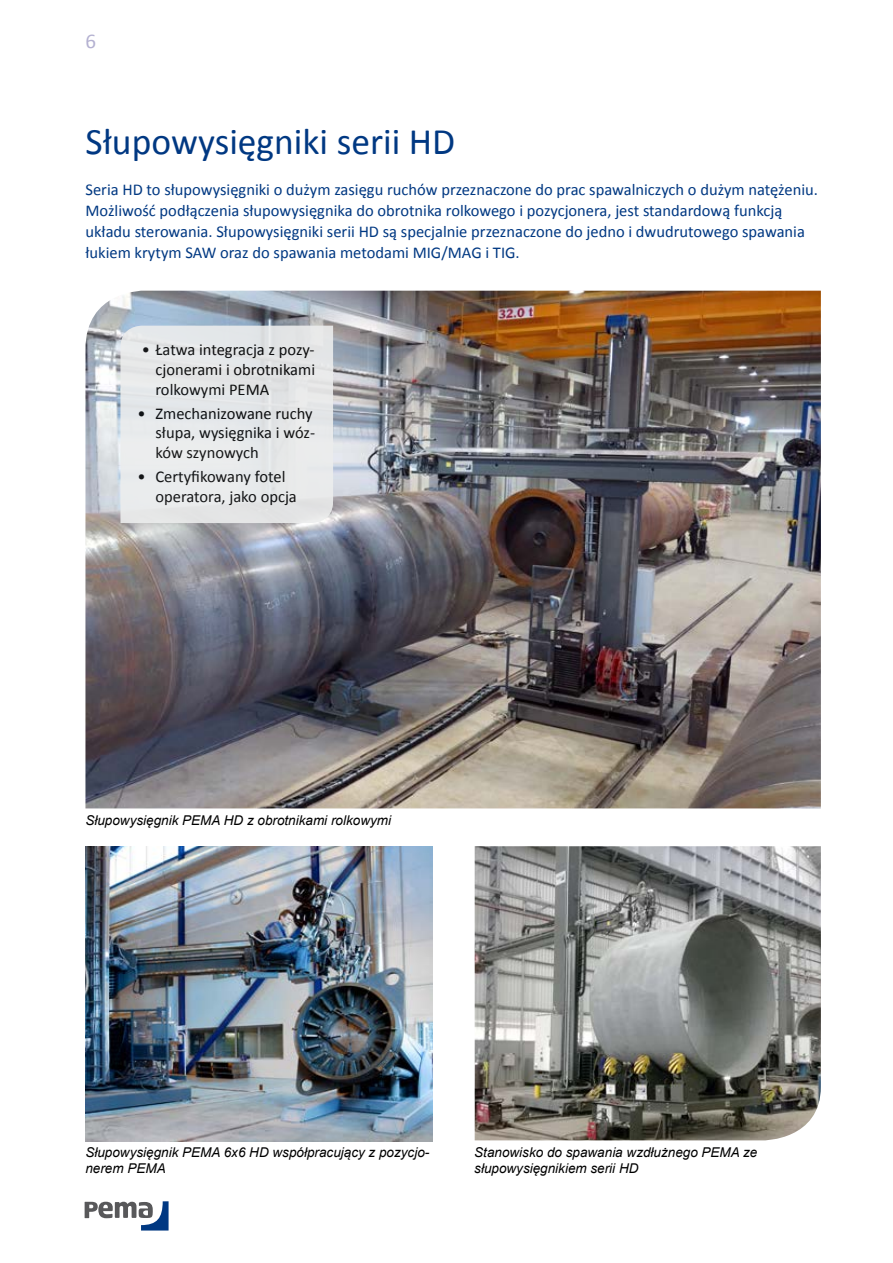
<style>
.page{position:relative;width:893px;height:1263px;background:#fff}
.page>*{position:absolute;margin:0;border:0;box-sizing:border-box;transform-origin:0 0}
.t1{font:37.5px "Calibri";color:#003882}
.t2{font:21px "Calibri";color:#b4b1d1}
.t3{font:16.5px/21px "Calibri";color:#003882}
.t4{font:16.5px/19.8px "Calibri";color:#000}
.t5{font:italic 13.5px/16.2px "Arial";color:#000}
</style>
<div class="page">
<svg style="left:85px;top:1201px;width:84px;height:29px"></svg>
<img style="left:85px;top:291px;width:736px;height:518px">
<img style="left:85px;top:846px;width:347px;height:295px">
<img style="left:475px;top:846px;width:346px;height:294px">
<div style="left:120px;top:326px;width:213px;height:197px;background:#e6e8ea"></div>
<p class="t2" style="left:85px;top:28px;width:12px">6</p>
<h1 class="t1" style="left:85px;top:118px;width:371px">Słupowysięgniki serii HD</h1>
<p class="t3" style="left:85px;top:179px;width:734px">Seria HD to słupowysięgniki o dużym zasięgu ruchów przeznaczone do prac spawalniczych o dużym natężeniu.<br>Możliwość podłączenia słupowysięgnika do obrotnika rolkowego i pozycjonera, jest standardową funkcją układu sterowania. Słupowysięgniki serii HD są specjalnie przeznaczone do jedno i dwudrutowego spawania łukiem krytym SAW oraz do spawania metodami MIG/MAG i TIG.</p>
<p class="t4" style="left:155px;top:340px;width:161px;text-align:justify;text-indent:-13px">• Łatwa integracja z pozy&shy;cjonerami i obrotnikami rolkowymi PEMA</p>
<p class="t4" style="left:155px;top:403px;width:161px;text-indent:-18px">• Zmechanizowane ruchy słupa, wysięgnika i wóz&shy;ków szynowych</p>
<p class="t4" style="left:155px;top:467px;width:143px;text-indent:-18px">• Certyfikowany fotel operatora, jako opcja</p>
<p class="t5" style="left:85px;top:812px;width:307px">Słupowysięgnik PEMA HD z obrotnikami rolkowymi</p>
<p class="t5" style="left:85px;top:1144px;width:345px">Słupowysięgnik PEMA 6x6 HD współpracujący z pozycjo&shy;nerem PEMA</p>
<p class="t5" style="left:474px;top:1144px;width:285px">Stanowisko do spawania wzdłużnego PEMA ze słupowysięgnikiem serii HD</p>
</div>
